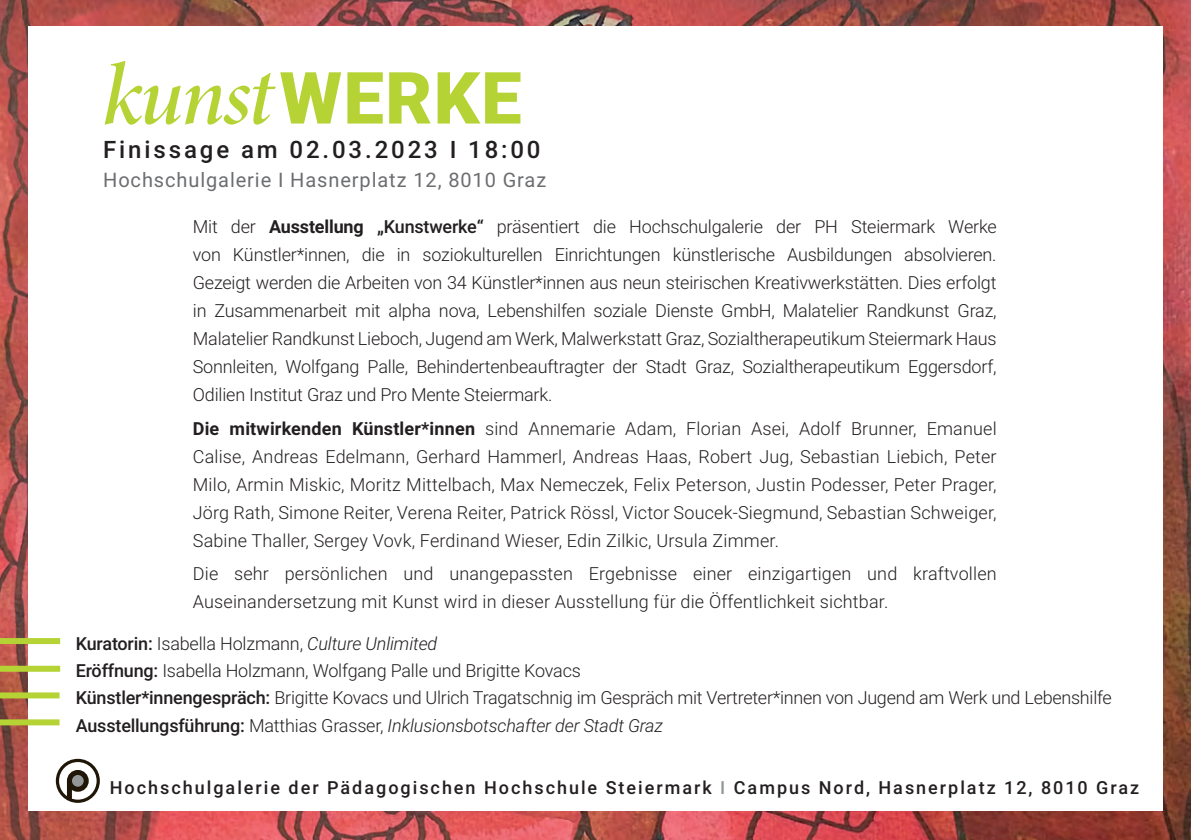
<style>
.page{position:relative;width:1191px;height:840px;background:#fff}
.page>*{position:absolute;margin:0;border:0;box-sizing:border-box;transform-origin:0 0}
.t1{font:italic 87.6px "Minion Variable Concept";letter-spacing:-.02em;color:#b5d334}
.t2{font:500 24px "Roboto";letter-spacing:.12em;color:#231f20}
.t3{font:20px "Roboto";letter-spacing:.045em;color:#6c6d70}
.t4{font:300 18px/28px "Roboto";color:#231f20;text-align:justify}
.t5{font:500 18px "Roboto";letter-spacing:.11em;color:#231f20}
.s1{font-family:"Roboto";font-weight:900;font-style:normal;font-size:72px}
.s2{font-weight:700}
.s3{font-weight:500}
.s4{font-style:italic}
.s5{color:#939598}
</style>
<div class="page">
<img style="left:0;top:0;width:1191px;height:839px">
<div style="left:28px;top:27px;width:1134px;height:782px;background:#fff"></div>
<div style="left:0;top:637px;width:60px;height:6px;background:#b5d334"></div>
<div style="left:0;top:665px;width:60px;height:6px;background:#b5d334"></div>
<div style="left:0;top:692px;width:60px;height:6px;background:#b5d334"></div>
<div style="left:0;top:719px;width:60px;height:6px;background:#b5d334"></div>
<svg style="left:57px;top:760px;width:41px;height:40px"></svg>
<div style="left:56px;top:758px;width:44px;height:44px;border:3px solid #201607;border-radius:50%"></div>
<svg style="left:64px;top:767px;width:27px;height:36px"></svg>
<h1 class="t1" style="left:102px;top:34px;width:421px">kunst <span class="s1">WERKE</span></h1>
<h2 class="t2" style="left:103px;top:133px;width:439px">Finissage am 02.03.2023 I 18:00</h2>
<p class="t3" style="left:103px;top:165px;width:444px">Hochschulgalerie I Hasnerplatz 12, 8010 Graz</p>
<p class="t4" style="left:193px;top:211px;width:805px">Mit der <span class="s2">Ausstellung</span> <span class="s3">„Kunstwerke“</span> präsentiert die Hochschulgalerie der PH Steiermark Werke von Künstler*innen, die in soziokulturellen Einrichtungen künstlerische Ausbildungen absolvieren.<br>Gezeigt werden die Arbeiten von 34 Künstler*innen aus neun steirischen Kreativwerkstätten. Dies erfolgt in Zusammenarbeit mit alpha nova, Lebenshilfen soziale Dienste GmbH, Malatelier Randkunst Graz, Malatelier Randkunst Lieboch, Jugend am Werk, Malwerkstatt Graz, Sozialtherapeutikum Steiermark Haus Sonnleiten, Wolfgang Palle, Behindertenbeauftragter der Stadt Graz, Sozialtherapeutikum Eggersdorf, Odilien Institut Graz und Pro Mente Steiermark.</p>
<p class="t4" style="left:193px;top:413px;width:805px"><span class="s2">Die mitwirkenden Künstler*innen</span> sind Annemarie Adam, Florian Asei, Adolf Brunner, Emanuel Calise, Andreas Edelmann, Gerhard Hammerl, Andreas Haas, Robert Jug, Sebastian Liebich, Peter Milo, Armin Miskic, Moritz Mittelbach, Max Nemeczek, Felix Peterson, Justin Podesser, Peter Prager, Jörg Rath, Simone Reiter, Verena Reiter, Patrick Rössl, Victor Soucek-Siegmund, Sebastian Schweiger, Sabine Thaller, Sergey Vovk, Ferdinand Wieser, Edin Zilkic, Ursula Zimmer.</p>
<p class="t4" style="left:193px;top:559px;width:805px">Die sehr persönlichen und unangepassten Ergebnisse einer einzigartigen und kraftvollen<br>Auseinandersetzung mit Kunst wird in dieser Ausstellung für die Öffentlichkeit sichtbar.</p>
<p class="t4" style="left:76px;top:628px;width:1037px;line-height:27.2px;text-align:left"><span class="s3">Kuratorin:</span> Isabella Holzmann, <span class="s4">Culture Unlimited<br></span><span class="s3">Eröffnung:</span> Isabella Holzmann, Wolfgang Palle und Brigitte Kovacs<br><span class="s3">Künstler*innengespräch:</span> Brigitte Kovacs und Ulrich Tragatschnig im Gespräch mit Vertreter*innen von Jugend am Werk und Lebenshilfe <span class="s3">Ausstellungsführung:</span> Matthias Grasser, <span class="s4">Inklusionsbotschafter der Stadt Graz</span></p>
<p class="t5" style="left:110px;top:774px;width:1031px">Hochschulgalerie der Pädagogischen Hochschule Steiermark <span class="s5">I</span> Campus Nord, Hasnerplatz 12, 8010 Graz</p>
</div>
